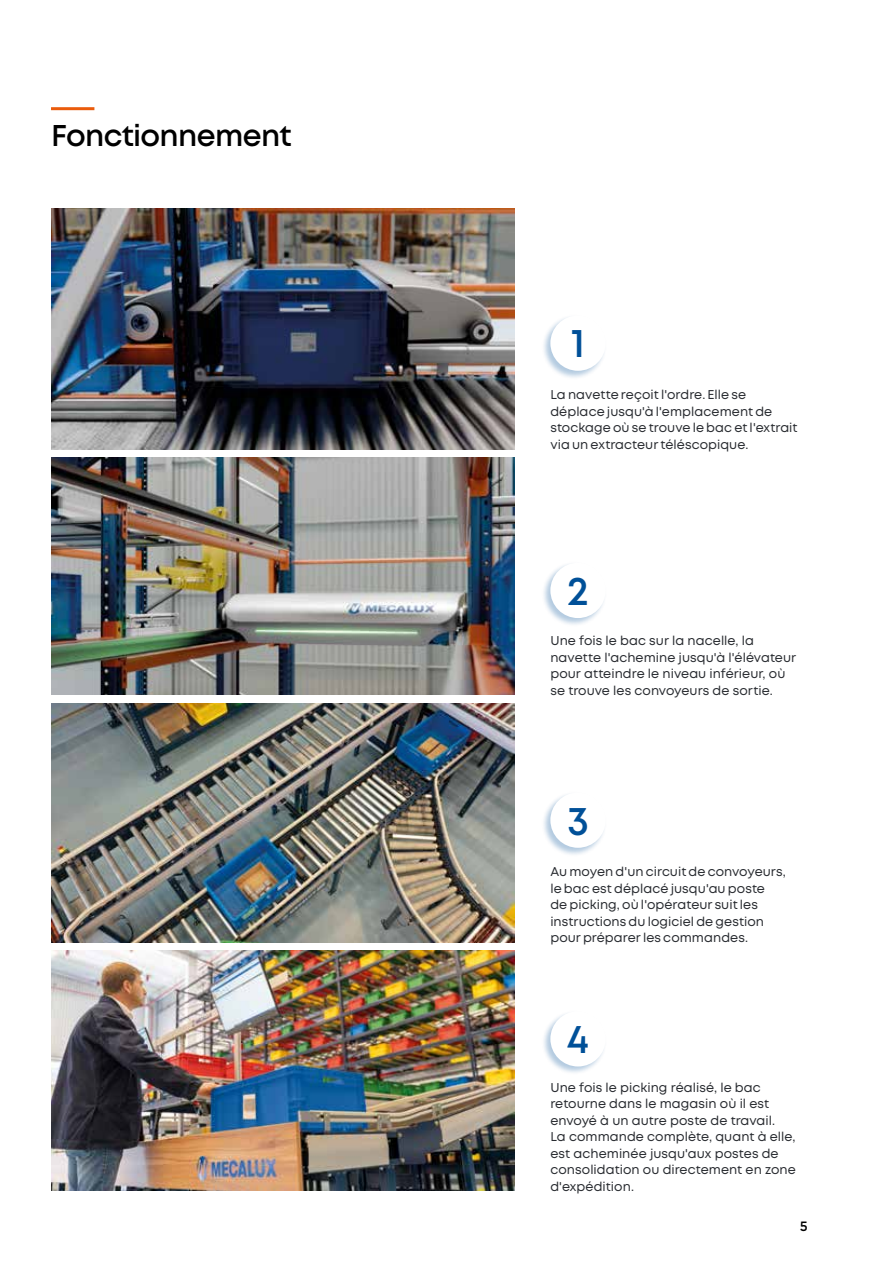
<style>
.page{position:relative;width:893px;height:1263px;background:#fff}
.page>*{position:absolute;margin:0;border:0;box-sizing:border-box;transform-origin:0 0}
.t1{font:600 40.5px "Mont";color:#005098}
.t2{font:600 30px "Mont";letter-spacing:-.02em;color:#000}
.t3{font:500 13.5px "Gotham";color:#000;scale:.95 1}
.t4{font:12.75px/16.5px "Mont";letter-spacing:.005em;color:#282b30}
</style>
<div class="page">
<div style="left:541px;top:314px;width:66px;height:65px;background:#005098;opacity:.3"></div>
<div style="left:550px;top:315px;width:56px;height:56px;background:#fff;border-radius:50%"></div>
<div style="left:541px;top:561px;width:66px;height:66px;background:#005098;opacity:.3"></div>
<div style="left:550px;top:563px;width:56px;height:55px;background:#fff;border-radius:50%"></div>
<div style="left:541px;top:791px;width:66px;height:65px;background:#005098;opacity:.3"></div>
<div style="left:550px;top:792px;width:56px;height:56px;background:#fff;border-radius:50%"></div>
<div style="left:541px;top:1010px;width:66px;height:65px;background:#005098;opacity:.3"></div>
<div style="left:550px;top:1011px;width:56px;height:55px;background:#fff;border-radius:50%"></div>
<hr style="left:51px;top:107px;width:43px;height:3px;background:#ea5b0b">
<img style="left:51px;top:209px;width:463px;height:241px">
<img style="left:51px;top:457px;width:463px;height:238px">
<img style="left:51px;top:703px;width:463px;height:239px">
<img style="left:51px;top:951px;width:463px;height:240px">
<h2 class="t2" style="left:51px;top:116px;width:242px">Fonctionnement</h2>
<h1 class="t1" style="left:571px;top:317px;width:15px">1</h1>
<p class="t4" style="left:550px;top:386px;width:249px">La navette reçoit l'ordre. Elle se déplace jusqu'à l'emplacement de stockage où se trouve le bac et l'extrait via un extracteur téléscopique.</p>
<h1 class="t1" style="left:567px;top:565px;width:23px">2</h1>
<p class="t4" style="left:550px;top:633px;width:247px">Une fois le bac sur la nacelle, la navette l'achemine jusqu'à l'élévateur pour atteindre le niveau inférieur, où se trouve les convoyeurs de sortie.</p>
<h1 class="t1" style="left:567px;top:794px;width:23px">3</h1>
<p class="t4" style="left:550px;top:863px;width:237px">Au moyen d'un circuit de convoyeurs, le bac est déplacé jusqu'au poste<br>de picking, où l'opérateur suit les instructions du logiciel de gestion pour préparer les commandes.</p>
<h1 class="t1" style="left:567px;top:1012px;width:24px">4</h1>
<p class="t4" style="left:550px;top:1079px;width:247px">Une fois le picking réalisé, le bac retourne dans le magasin où il est envoyé à un autre poste de travail.<br>La commande complète, quant à elle, est acheminée jusqu'aux postes de consolidation ou directement en zone d'expédition.</p>
<p class="t3" style="left:800px;top:1218px;width:10px">5</p>
</div>
